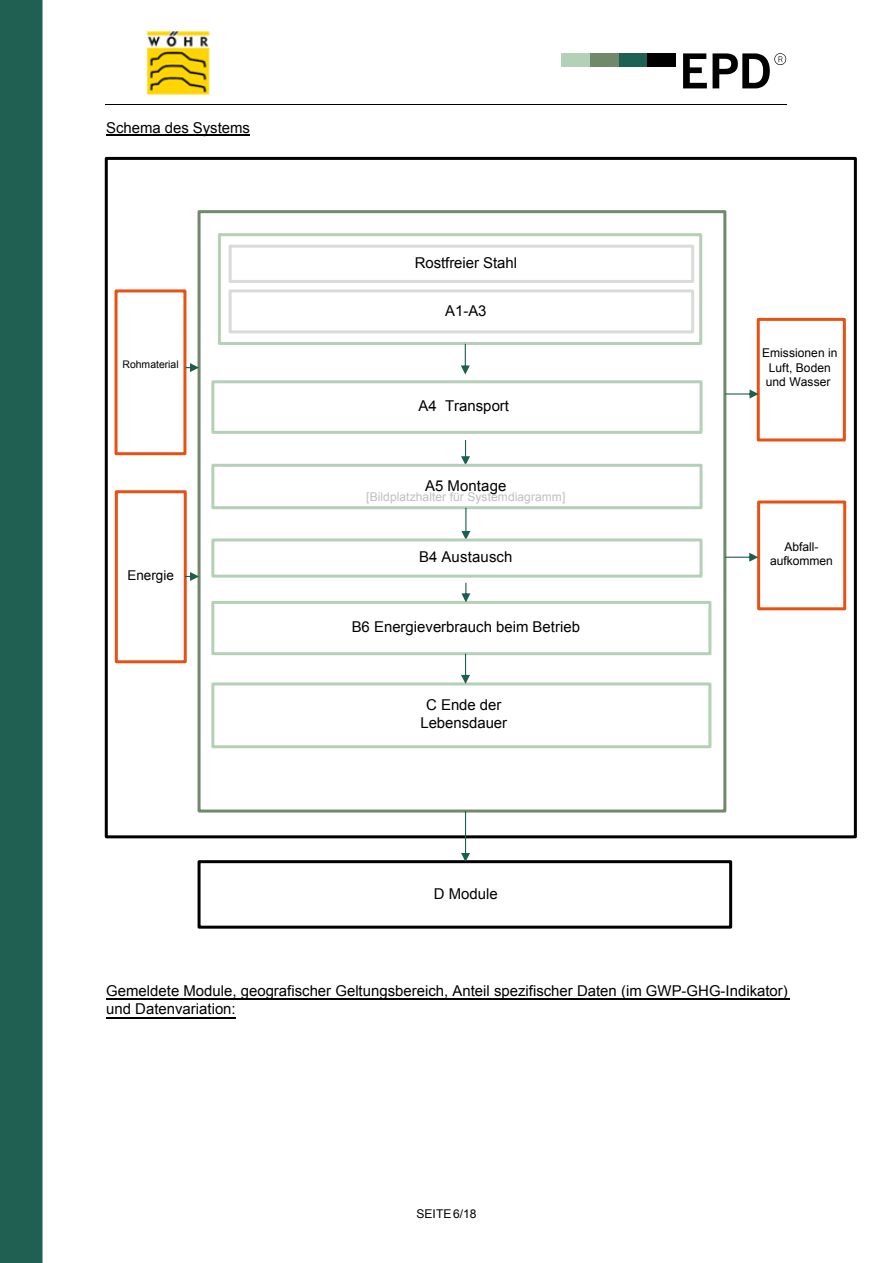
<style>
.page{position:relative;width:893px;height:1263px;background:#fff}
.page>*{position:absolute;margin:0;border:0;box-sizing:border-box;transform-origin:0 0}
.t1{font:15px/18px "Arial";color:#000}
.t2{font:13.5px "Arial";color:#000}
.t3{font:12px/14.4px "Arial";letter-spacing:.005em;color:#000;text-align:center}
.t4{font:12px "Arial";letter-spacing:.005em;color:#bfbfbf}
.t5{font:10.5px "Arial";color:#000}
</style>
<div class="page">
<img style="left:146px;top:31px;width:64px;height:64px">
<hr style="left:105px;top:104px;width:341px;height:1px;background:#000">
<hr style="left:446px;top:104px;width:341px;height:1px;background:#000">
<div style="left:618px;top:54px;width:29px;height:13px;background:#1e6052"></div>
<div style="left:590px;top:54px;width:28px;height:13px;background:#6f896a"></div>
<div style="left:561px;top:54px;width:29px;height:13px;background:#b4d0b6"></div>
<div style="left:647px;top:54px;width:28px;height:13px;background:#000"></div>
<svg style="left:683px;top:53px;width:103px;height:35px"></svg>
<div style="left:0;top:0;width:43px;height:1263px;background:#1f6053"></div>
<hr style="left:106px;top:134px;width:144px;height:2px;background:#000">
<hr style="left:106px;top:998px;width:684px;height:1px;background:#000">
<hr style="left:106px;top:1018px;width:130px;height:1px;background:#000">
<div style="left:105px;top:157px;width:752px;height:681px;background:#fff;border:3px solid #000"></div>
<div style="left:198px;top:210px;width:528px;height:602px;background:#fff;border:3px solid #6f896a"></div>
<div style="left:218px;top:233px;width:484px;height:112px;background:#fff;border:3px solid #b4d0b6"></div>
<div style="left:229px;top:245px;width:465px;height:38px;background:#fff;border:3px solid #d9dadb"></div>
<div style="left:229px;top:289px;width:465px;height:44px;background:#fff;border:3px solid #d9dadb"></div>
<svg style="left:461px;top:344px;width:9px;height:30px"></svg>
<div style="left:211px;top:380px;width:492px;height:54px;background:#fff;border:3px solid #b4d0b6"></div>
<svg style="left:461px;top:440px;width:9px;height:24px"></svg>
<div style="left:211px;top:464px;width:492px;height:45px;background:#fff;border:3px solid #b4d0b6"></div>
<svg style="left:461px;top:508px;width:9px;height:30px"></svg>
<div style="left:211px;top:538px;width:492px;height:40px;background:#fff;border:3px solid #b4d0b6"></div>
<div style="left:211px;top:601px;width:500px;height:54px;background:#fff;border:3px solid #b4d0b6"></div>
<svg style="left:461px;top:583px;width:9px;height:19px"></svg>
<div style="left:211px;top:682px;width:500px;height:66px;background:#fff;border:3px solid #b4d0b6"></div>
<div style="left:115px;top:289px;width:71px;height:166px;background:#fff;border:3px solid #e75113"></div>
<div style="left:115px;top:490px;width:72px;height:173px;background:#fff;border:3px solid #e75113"></div>
<svg style="left:185px;top:363px;width:14px;height:9px"></svg>
<svg style="left:185px;top:572px;width:14px;height:9px"></svg>
<div style="left:757px;top:318px;width:89px;height:123px;background:#fff;border:3px solid #e75113"></div>
<div style="left:757px;top:500px;width:89px;height:110px;background:#fff;border:3px solid #e75113"></div>
<svg style="left:725px;top:389px;width:34px;height:9px"></svg>
<svg style="left:725px;top:553px;width:33px;height:9px"></svg>
<svg style="left:461px;top:654px;width:9px;height:30px"></svg>
<div style="left:198px;top:860px;width:534px;height:69px;background:#fff;border:3px solid #000"></div>
<svg style="left:461px;top:811px;width:9px;height:51px"></svg>
<p class="t1" style="left:106px;top:119px;width:145px">Schema des Systems</p>
<p class="t5" style="left:122px;top:358px;width:58px">Rohmaterial</p>
<p class="t2" style="left:127px;top:567px;width:48px">Energie</p>
<p class="t1" style="left:415px;top:254px;width:104px">Rostfreier Stahl</p>
<p class="t1" style="left:445px;top:301px;width:43px">A1-A3</p>
<p class="t1" style="left:418px;top:397px;width:92px">A4 Transport</p>
<p class="t1" style="left:425px;top:476px;width:83px">A5 Montage</p>
<p class="t4" style="left:366px;top:489px;width:201px">[Bildplatzhalter für Systemdiagramm]</p>
<p class="t1" style="left:419px;top:548px;width:95px">B4 Austausch</p>
<p class="t1" style="left:352px;top:618px;width:230px">B6 Energieverbrauch beim Betrieb</p>
<p class="t1" style="left:420px;top:696px;width:88px;text-align:center">C Ende der<br>Lebensdauer</p>
<p class="t1" style="left:434px;top:884px;width:66px">D Module</p>
<p class="t3" style="left:762px;top:346px;width:77px">Emissionen in<br>Luft, Boden und Wasser</p>
<p class="t3" style="left:770px;top:540px;width:64px">Abfall&shy;aufkommen</p>
<p class="t1" style="left:106px;top:982px;width:683px">Gemeldete Module, geografischer Geltungsbereich, Anteil spezifischer Daten (im GWP-GHG-Indikator) und Datenvariation:</p>
<p class="t3" style="left:416px;top:1207px;width:62px">SEITE6/18</p>
</div>
